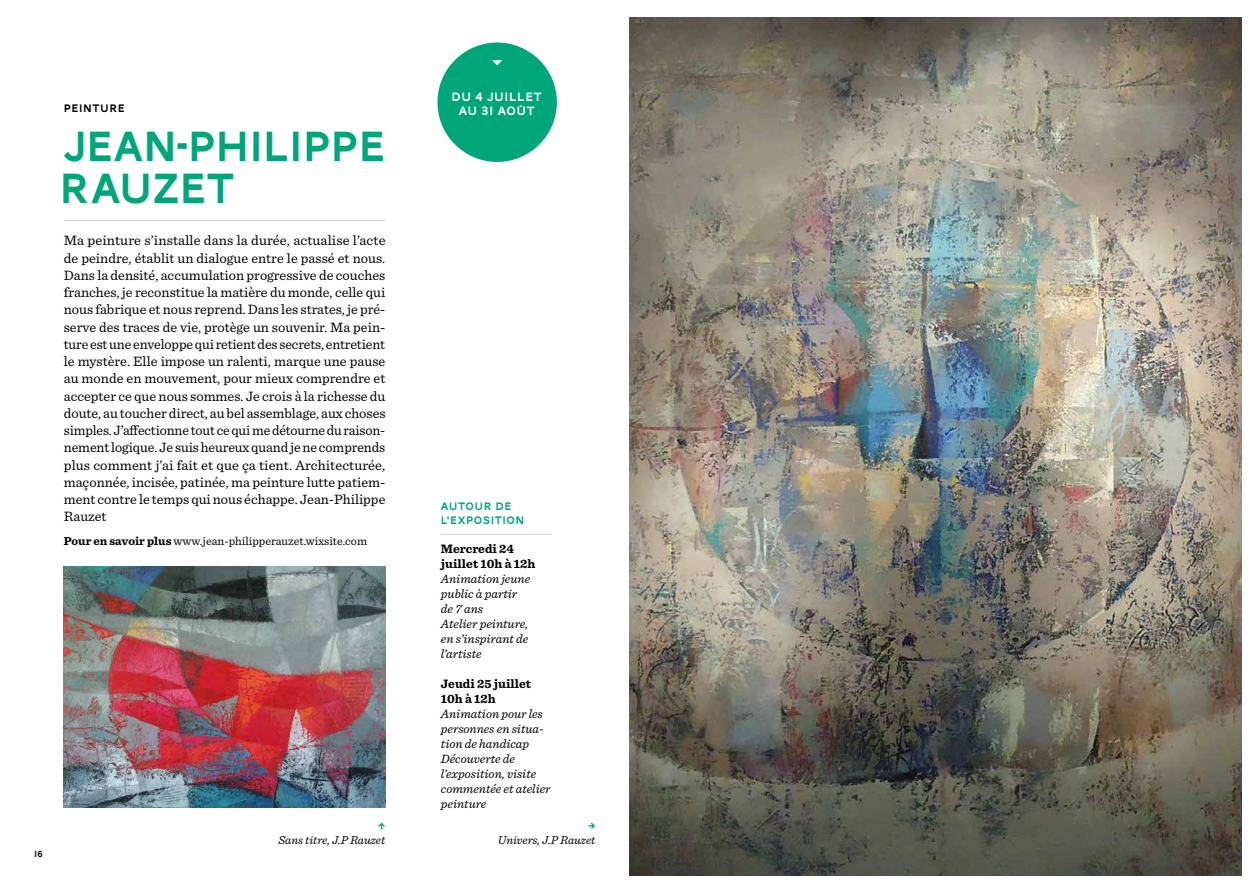
<style>
.page{position:relative;width:1259px;height:893px;background:#fff}
.page>*{position:absolute;margin:0;border:0;box-sizing:border-box;transform-origin:0 0}
.t1{font:43.5px/42px "AW Conqueror Carved One";color:#00a67a}
.t2{font:14.25px/17.2px "Sentinel";color:#000;text-align:justify}
.t3{font:italic 12.75px/15px "Sentinel";color:#000}
.t4{font:700 12.75px/15px "Sentinel";color:#000}
.t5{font:12.45px/13.6px "AW Conqueror Carved One";letter-spacing:.05em;color:#fff;text-align:center}
.t6{font:12px "Sentinel";color:#000}
.t7{font:italic 12px "Sentinel";color:#000}
.t8{font:700 12px "Source Code Pro";color:#00a67a}
.t9{font:11.25px/13.5px "AW Conqueror Carved One";letter-spacing:.05em;color:#00a67a}
.t10{font:11.25px "AW Conqueror Carved One";letter-spacing:.05em;color:#000}
.t11{font:9px "AW Conqueror Carved One";color:#000}
.s1{font-weight:700}
</style>
<div class="page">
<img style="left:629px;top:17px;width:613px;height:859px">
<div style="left:437px;top:43px;width:120px;height:119px;background:#00a67a;border-radius:50%"></div>
<svg style="left:492px;top:60px;width:10px;height:5px"></svg>
<hr style="left:64px;top:220px;width:321px;height:1px;background:#d0d0d0">
<hr style="left:441px;top:534px;width:111px;height:1px;background:#d0d0d0">
<img style="left:64px;top:567px;width:321px;height:241px">
<p class="t10" style="left:64px;top:104px;width:63px">PEINTURE</p>
<h1 class="t1" style="left:59px;top:128px;width:328px">JEAN-PHILIPPE<br>RAUZET</h1>
<p class="t2" style="left:64px;top:231px;width:323px">Ma peinture s’installe dans la durée, actualise l’acte de peindre, établit un dialogue entre le passé et nous.<br>Dans la densité, accumulation progressive de couches franches, je reconstitue la matière du monde, celle qui nous fabrique et nous reprend. Dans les strates, je pré&shy;serve des traces de vie, protège un souvenir. Ma pein&shy;ture est une enveloppe qui retient des secrets, entretient le mystère. Elle impose un ralenti, marque une pause au monde en mouvement, pour mieux comprendre et accepter ce que nous sommes. Je crois à la richesse du doute, au toucher direct, au bel assemblage, aux choses simples. J’affectionne tout ce qui me détourne du raison&shy;nement logique. Je suis heureux quand je ne comprends plus comment j’ai fait et que ça tient. Architecturée, maçonnée, incisée, patinée, ma peinture lutte patiem&shy;ment contre le temps qui nous échappe. Jean-Philippe Rauzet</p>
<p class="t6" style="left:64px;top:532px;width:305px"><span class="s1">Pour en savoir plus</span> www.jean-philipperauzet.wixsite.com</p>
<p class="t11" style="left:34px;top:849px;width:10px">16</p>
<p class="t8" style="left:378px;top:817px;width:9px">↑</p>
<p class="t7" style="left:278px;top:831px;width:108px">Sans titre, J.P Rauzet</p>
<p class="t5" style="left:452px;top:91px;width:92px">DU 4 JUILLET<br>AU 31 AOÛT</p>
<p class="t9" style="left:441px;top:500px;width:85px">AUTOUR DE<br>L’EXPOSITION</p>
<p class="t4" style="left:441px;top:541px;width:96px">Mercredi 24 juillet 10h à 12h</p>
<p class="t3" style="left:441px;top:570px;width:91px">Animation jeune public à partir de 7 ans<br>Atelier peinture, en s’inspirant de l’artiste</p>
<p class="t4" style="left:441px;top:676px;width:92px">Jeudi 25 juillet<br>10h à 12h</p>
<p class="t3" style="left:441px;top:705px;width:111px">Animation pour les personnes en situa&shy;tion de handicap<br>Découverte de l’exposition, visite commentée et atelier peinture</p>
<p class="t8" style="left:588px;top:817px;width:9px">→</p>
<p class="t7" style="left:498px;top:831px;width:99px">Univers, J.P Rauzet</p>
</div>
